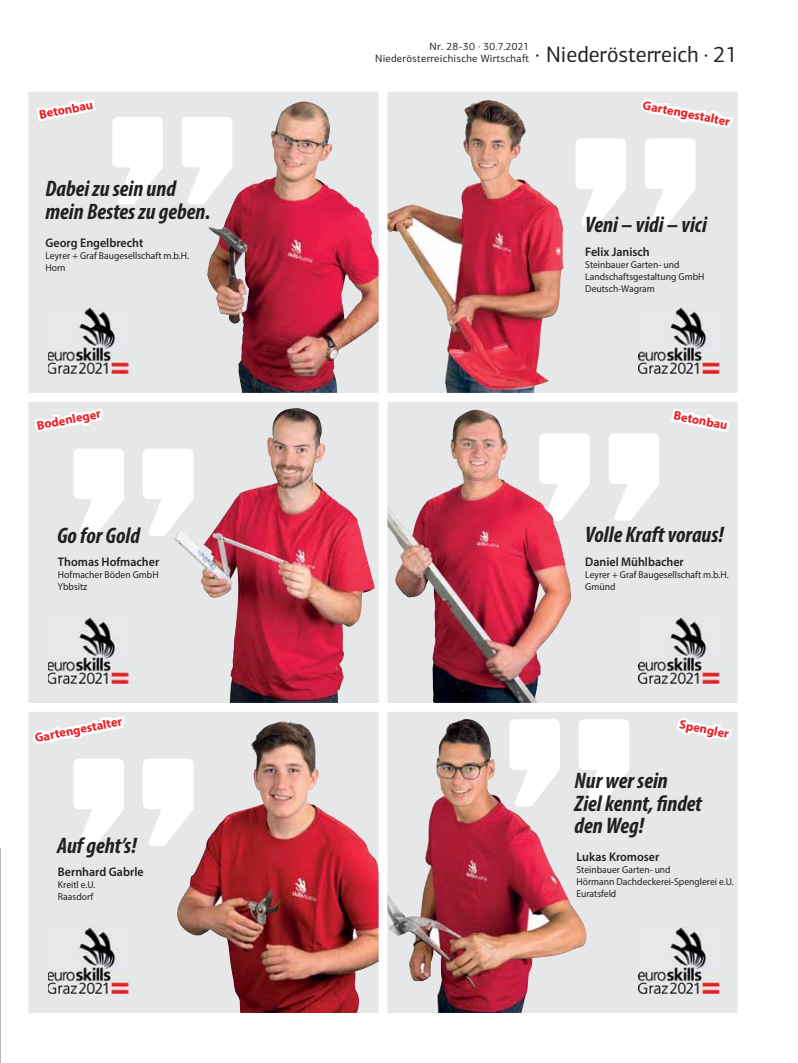
<style>
.page{position:relative;width:798px;height:1063px;background:#fff}
.page>*{position:absolute;margin:0;border:0;box-sizing:border-box;transform-origin:0 0}
.t1{font:italic 700 condensed 22.5px/22.5px "Myriad Pro";color:#231f20}
.t2{font:22.5px "PF Centro Sans Pro";color:#231f20;scale:.96 1}
.t3{font:600 12.5px "Myriad Pro";color:#231f20;scale:.96 1}
.t4{font:700 12.5px "Myriad Pro";color:#ed1c24}
.t5{font:10.62px/11.9px "PF Centro Sans Pro";letter-spacing:.02em;color:#231f20;text-align:right}
.t6{font:10px/12px "Myriad Pro";color:#231f20;scale:.96 1}
</style>
<div class="page">
<svg style="left:0;top:848px;width:1px;height:215px"></svg>
<svg style="left:28px;top:92px;width:350px;height:301px;background:#e3d8da"></svg>
<img style="left:207px;top:112px;width:130px;height:281px">
<svg style="left:112px;top:117px;width:51px;height:87px"></svg>
<svg style="left:182px;top:117px;width:50px;height:87px"></svg>
<img style="left:48px;top:308px;width:84px;height:65px">
<svg style="left:34px;top:92px;width:65px;height:70px"></svg>
<svg style="left:28px;top:402px;width:350px;height:301px;background:#e5d8da"></svg>
<svg style="left:143px;top:449px;width:31px;height:87px"></svg>
<img style="left:48px;top:618px;width:84px;height:65px">
<svg style="left:31px;top:363px;width:93px;height:173px"></svg>
<img style="left:174px;top:409px;width:165px;height:294px">
<div style="left:28px;top:712px;width:350px;height:301px;background:#e6e7e8"></div>
<svg style="left:143px;top:759px;width:32px;height:87px"></svg>
<img style="left:48px;top:928px;width:84px;height:65px">
<svg style="left:31px;top:671px;width:97px;height:175px"></svg>
<img style="left:175px;top:721px;width:203px;height:292px">
<div style="left:387px;top:712px;width:350px;height:301px;background:#e6e7e8"></div>
<svg style="left:590px;top:719px;width:39px;height:88px"></svg>
<img style="left:638px;top:928px;width:85px;height:65px">
<svg style="left:672px;top:712px;width:62px;height:68px"></svg>
<img style="left:387px;top:719px;width:203px;height:294px">
<img style="left:387px;top:402px;width:350px;height:301px">
<svg style="left:539px;top:433px;width:50px;height:88px"></svg>
<svg style="left:608px;top:433px;width:51px;height:88px"></svg>
<img style="left:638px;top:618px;width:85px;height:65px">
<svg style="left:667px;top:402px;width:65px;height:77px;background:#e9eaeb"></svg>
<img style="left:387px;top:420px;width:76px;height:259px">
<div style="left:387px;top:92px;width:350px;height:301px;background:#e6e7e8"></div>
<svg style="left:575px;top:138px;width:50px;height:88px"></svg>
<img style="left:638px;top:308px;width:85px;height:65px">
<svg style="left:639px;top:92px;width:96px;height:134px"></svg>
<img style="left:387px;top:99px;width:177px;height:294px">
<p class="t4" style="left:38px;top:110px;width:56px;rotate:-11deg">Betonbau</p>
<h1 class="t1" style="left:46px;top:180px;width:166px">Dabei zu sein und mein Bestes zu geben.</h1>
<p class="t3" style="left:46px;top:239px;width:103px">Georg Engelbrecht</p>
<p class="t6" style="left:46px;top:251px;width:151px">Leyrer + Graf Baugesellschaft m.b.H.<br>Horn</p>
<p class="t4" style="left:36px;top:421px;width:66px;rotate:-11deg">Bodenleger</p>
<h1 class="t1" style="left:57px;top:526px;width:84px">Go for Gold</h1>
<p class="t3" style="left:58px;top:557px;width:107px">Thomas Hofmacher</p>
<p class="t6" style="left:58px;top:570px;width:106px">Hofmacher Böden GmbH<br>Ybbsitz</p>
<p class="t4" style="left:34px;top:733px;width:90px;rotate:-11deg">Gartengestalter</p>
<h1 class="t1" style="left:57px;top:836px;width:81px">Auf geht’s!</h1>
<p class="t3" style="left:58px;top:867px;width:91px">Bernhard Gabrle</p>
<p class="t6" style="left:58px;top:880px;width:41px">Kreitl e.U.<br>Raasdorf</p>
<p class="t5" style="left:375px;top:42px;width:155px">Nr. 28-30 · 30.7.2021<br>Niederösterreichische Wirtscha-</p>
<h1 class="t2" style="left:535px;top:46px;width:212px">· Niederösterreich · 21</h1>
<p class="t4" style="left:643px;top:100px;width:90px;rotate:11deg">Gartengestalter</p>
<h1 class="t1" style="left:585px;top:216px;width:123px">Veni – vidi – vici</h1>
<p class="t3" style="left:585px;top:247px;width:69px">Felix Janisch</p>
<p class="t6" style="left:585px;top:260px;width:125px">Steinbauer Garten- und<br>Landschaftsgestaltung GmbH<br>Deutsch-Wagram</p>
<p class="t4" style="left:674px;top:410px;width:56px;rotate:11deg">Betonbau</p>
<h1 class="t1" style="left:585px;top:526px;width:140px">Volle Kraft voraus!</h1>
<p class="t3" style="left:585px;top:557px;width:104px">Daniel Mühlbacher</p>
<p class="t6" style="left:585px;top:570px;width:151px">Leyrer + Graf Baugesellschaft m.b.H.<br>Gmünd</p>
<p class="t4" style="left:680px;top:720px;width:52px;rotate:11deg">Spengler</p>
<h1 class="t1" style="left:574px;top:772px;width:129px">Nur wer sein<br>Ziel kennt, findet den Weg!</h1>
<p class="t3" style="left:576px;top:852px;width:88px">Lukas Kromoser</p>
<p class="t6" style="left:576px;top:865px;width:165px">Steinbauer Garten- und<br>Hörmann Dachdeckerei-Spenglerei e.U.<br>Euratsfeld</p>
</div>
